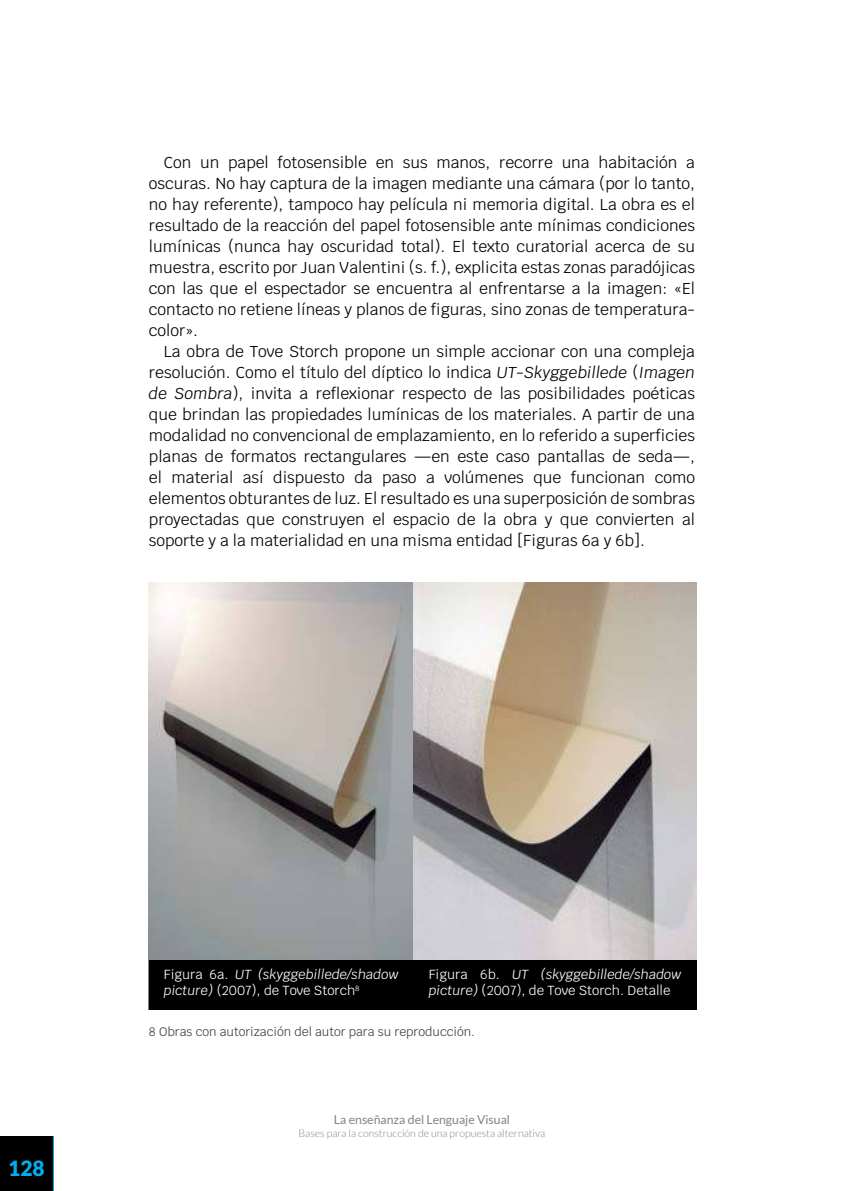
<style>
.page{position:relative;width:844px;height:1191px;background:#fff}
.page>*{position:absolute;margin:0;border:0;box-sizing:border-box;transform-origin:0 0}
.t1{font:900 21px "Lato";color:#00aeef}
.t2{font:15.75px/21px "Krub";color:#000;text-align:justify}
.t3{font:13.12px/15.8px "Krub";color:#fff}
.t4{font:italic 13.12px/15.8px "Krub";color:#fff}
.t5{font:12.25px "Krub";color:#414042}
.t6{font:12.25px "Lato";color:#808285}
.t7{font:300 10.5px "Lato";color:#808285}
.s1{color:#000009}
.s2{font-style:italic}
.s3{font-style:normal}
</style>
<div class="page">
<div style="left:0;top:1136px;width:53px;height:55px;background:#000"></div>
<img style="left:149px;top:582px;width:547px;height:378px">
<div style="left:149px;top:960px;width:547px;height:49px;background:#000"></div>
<p class="t2" style="left:149px;top:152px;width:547px;text-indent:15px"><span class="s1">Con un papel fotosensible en</span> sus manos, recorre una habitación a oscuras. No hay captura de la imagen mediante una cámara (por lo tanto, no hay referente), tampoco hay película ni memoria digital. La obra es el resultado de la reacción del papel fotosensible ante mínimas condiciones lumínicas (nunca hay oscuridad total). El texto curatorial acerca de su muestra, escrito por Juan Valentini (s. f.), explicita estas zonas paradójicas con las que el espectador se encuentra al enfrentarse a la imagen: «El contacto no retiene líneas y planos de figuras, sino zonas de temperatura&shy;color».</p>
<p class="t2" style="left:149px;top:341px;width:547px;text-indent:15px">La obra de Tove Storch propone un simple accionar con una compleja resolución. Como el título del díptico lo indica <span class="s2">UT-Skyggebillede</span> (<span class="s2">Imagen de Sombra</span>), invita a reflexionar respecto de las posibilidades poéticas que brindan las propiedades lumínicas de los materiales. A partir de una modalidad no convencional de emplazamiento, en lo referido a superficies planas de formatos rectangulares —en este caso pantallas de seda—, el material así dispuesto da paso a volúmenes que funcionan como elementos obturantes de luz. El resultado es una superposición de sombras proyectadas que construyen el espacio de la obra y que convierten al soporte y a la materialidad en una misma entidad [Figuras 6a y 6b].</p>
<h1 class="t1" style="left:8px;top:1156px;width:38px">128</h1>
<p class="t4" style="left:164px;top:966px;width:236px"><span class="s3">Figura 6a.</span> UT (skyggebillede/shadow picture) <span class="s3">(2007), de Tove Storch</span><sup>8</sup></p>
<p class="t3" style="left:428px;top:966px;width:254px">Figura 6b. <span class="s2">UT (skyggebillede/shadow picture)</span> (2007), de Tove Storch. Detalle</p>
<p class="t5" style="left:149px;top:1021px;width:327px">8 Obras con autorización del autor para su reproducción.</p>
<p class="t6" style="left:334px;top:1113px;width:178px">La enseñanza del Lenguaje Visual</p>
<p class="t7" style="left:298px;top:1127px;width:248px">Bases para la construcción de una propuesta alternativa</p>
</div>
